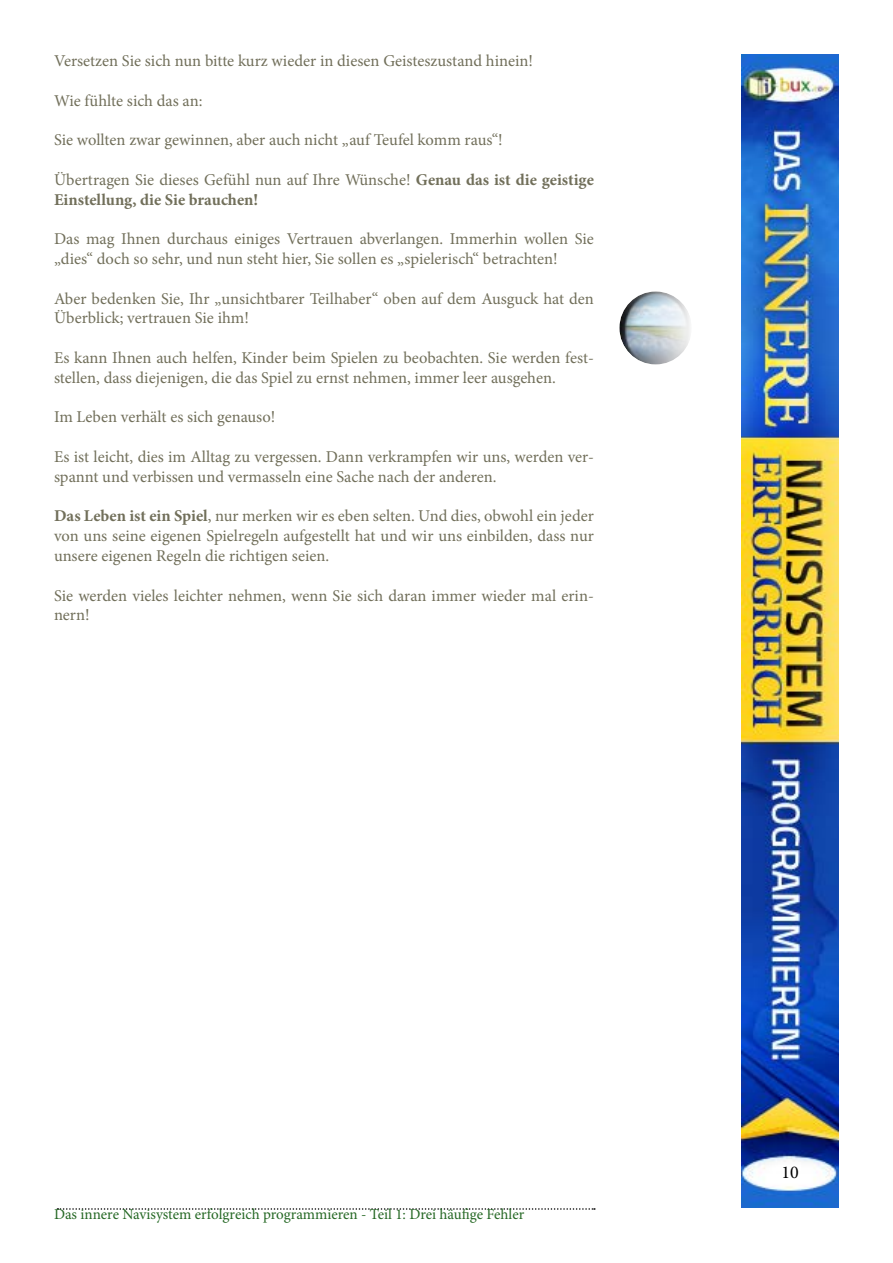
<style>
.page{position:relative;width:893px;height:1263px;background:#fff}
.page>*{position:absolute;margin:0;border:0;box-sizing:border-box;transform-origin:0 0}
.t1{font:18px "Minion Pro";color:#000}
.t2{font:16.5px/19.8px "Minion Pro";color:#716f5a}
.t3{font:700 16.5px/19.8px "Minion Pro";color:#716f5a}
.t4{font:15px "Minion Pro";color:#256824}
.s1{font-weight:400}
.s2{font-weight:700}
</style>
<div class="page">
<svg style="left:57px;top:1208px;width:538px;height:2px"></svg>
<img style="left:741px;top:54px;width:98px;height:1153px">
<div style="left:606px;top:281px;width:99px;height:84px;background:#000;opacity:.5"></div>
<p class="t2" style="left:54px;top:51px;width:481px">Versetzen Sie sich nun bitte kurz wieder in diesen Geisteszustand hinein!</p>
<p class="t2" style="left:54px;top:91px;width:150px">Wie fühlte sich das an:</p>
<p class="t2" style="left:54px;top:130px;width:450px">Sie wollten zwar gewinnen, aber auch nicht „auf Teufel komm raus“!</p>
<p class="t3" style="left:54px;top:169px;width:541px"><span class="s1">Übertragen Sie dieses Gefühl nun auf Ihre Wünsche!</span> Genau das ist die geistige<br>Einstellung, die Sie brauchen!</p>
<p class="t2" style="left:54px;top:229px;width:541px">Das mag Ihnen durchaus einiges Vertrauen abverlangen. Immerhin wollen Sie „dies“ doch so sehr, und nun steht hier, Sie sollen es „spielerisch“ betrachten!</p>
<p class="t2" style="left:54px;top:289px;width:541px">Aber bedenken Sie, Ihr „unsichtbarer Teilhaber“ oben auf dem Ausguck hat den<br>Überblick; vertrauen Sie ihm!</p>
<p class="t2" style="left:54px;top:348px;width:541px">Es kann Ihnen auch helfen, Kinder beim Spielen zu beobachten. Sie werden fest&shy;stellen, dass diejenigen, die das Spiel zu ernst nehmen, immer leer ausgehen.</p>
<p class="t2" style="left:54px;top:407px;width:223px">Im Leben verhält es sich genauso!</p>
<p class="t2" style="left:54px;top:447px;width:541px">Es ist leicht, dies im Alltag zu vergessen. Dann verkrampfen wir uns, werden ver&shy;spannt und verbissen und vermasseln eine Sache nach der anderen.</p>
<p class="t2" style="left:54px;top:506px;width:541px;text-align:justify"><span class="s2">Das Leben ist ein Spiel</span>, nur merken wir es eben selten. Und dies, obwohl ein jeder von uns seine eigenen Spielregeln aufgestellt hat und wir uns einbilden, dass nur unsere eigenen Regeln die richtigen seien.</p>
<p class="t2" style="left:54px;top:586px;width:541px">Sie werden vieles leichter nehmen, wenn Sie sich daran immer wieder mal erin&shy;nern!</p>
<p class="t4" style="left:54px;top:1204px;width:472px">Das innere Navisystem erfolgreich programmieren - Teil 1: Drei häufige Fehler</p>
<p class="t1" style="left:782px;top:1160px;width:19px">10</p>
</div>
